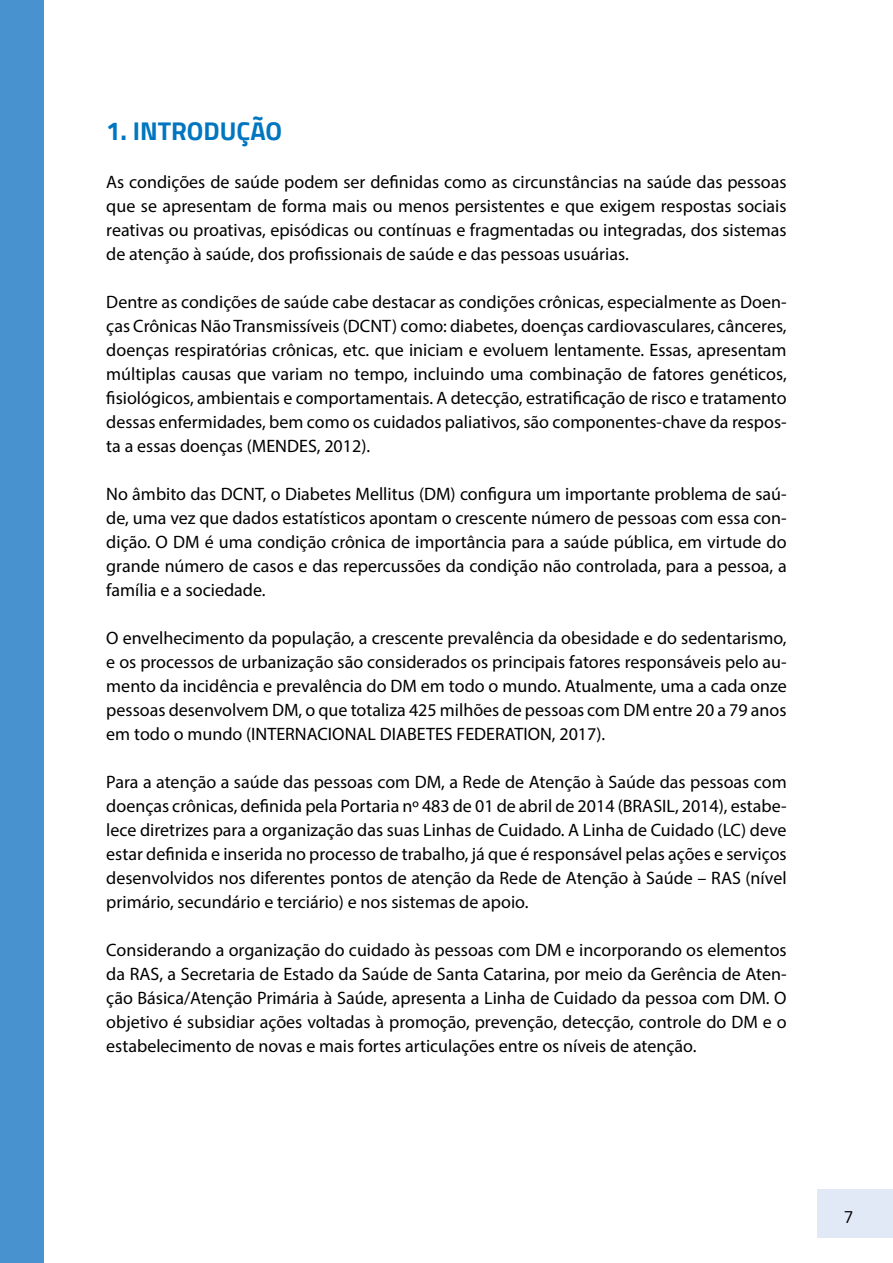
<style>
.page{position:relative;width:893px;height:1263px;background:#fff}
.page>*{position:absolute;margin:0;border:0;box-sizing:border-box;transform-origin:0 0}
.t1{font:700 25.5px "Cairo";color:#0076c0}
.t2{font:18px/24px "Myriad Pro";color:#000;text-align:justify}
.t3{font:18px "Cairo";color:#000}
</style>
<div class="page">
<div style="left:818px;top:1188px;width:75px;height:49px;background:#e1e9f6"></div>
<div style="left:0;top:0;width:44px;height:1263px;background:#4792cf"></div>
<h1 class="t1" style="left:106px;top:116px;width:177px">1. INTRODUÇÃO</h1>
<p class="t2" style="left:106px;top:169px;width:682px">As condições de saúde podem ser definidas como as circunstâncias na saúde das pessoas que se apresentam de forma mais ou menos persistentes e que exigem respostas sociais reativas ou proativas, episódicas ou contínuas e fragmentadas ou integradas, dos sistemas de atenção à saúde, dos profissionais de saúde e das pessoas usuárias.</p>
<p class="t2" style="left:106px;top:289px;width:682px">Dentre as condições de saúde cabe destacar as condições crônicas, especialmente as Doen&shy;ças Crônicas Não Transmissíveis (DCNT) como: diabetes, doenças cardiovasculares, cânceres, doenças respiratórias crônicas, etc. que iniciam e evoluem lentamente. Essas, apresentam múltiplas causas que variam no tempo, incluindo uma combinação de fatores genéticos, fisiológicos, ambientais e comportamentais. A detecção, estratificação de risco e tratamento dessas enfermidades, bem como os cuidados paliativos, são componentes-chave da respos&shy;ta a essas doenças (MENDES, 2012).</p>
<p class="t2" style="left:106px;top:481px;width:682px">No âmbito das DCNT, o Diabetes Mellitus (DM) configura um importante problema de saú&shy;de, uma vez que dados estatísticos apontam o crescente número de pessoas com essa con&shy;dição. O DM é uma condição crônica de importância para a saúde pública, em virtude do grande número de casos e das repercussões da condição não controlada, para a pessoa, a família e a sociedade.</p>
<p class="t2" style="left:106px;top:625px;width:682px">O envelhecimento da população, a crescente prevalência da obesidade e do sedentarismo, e os processos de urbanização são considerados os principais fatores responsáveis pelo au&shy;mento da incidência e prevalência do DM em todo o mundo. Atualmente, uma a cada onze pessoas desenvolvem DM, o que totaliza 425 milhões de pessoas com DM entre 20 a 79 anos em todo o mundo (INTERNACIONAL DIABETES FEDERATION, 2017).</p>
<p class="t2" style="left:106px;top:769px;width:682px">Para a atenção a saúde das pessoas com DM, a Rede de Atenção à Saúde das pessoas com doenças crônicas, definida pela Portaria nº 483 de 01 de abril de 2014 (BRASIL, 2014), estabe&shy;lece diretrizes para a organização das suas Linhas de Cuidado. A Linha de Cuidado (LC) deve estar definida e inserida no processo de trabalho, já que é responsável pelas ações e serviços desenvolvidos nos diferentes pontos de atenção da Rede de Atenção à Saúde – RAS (nível primário, secundário e terciário) e nos sistemas de apoio.</p>
<p class="t2" style="left:106px;top:937px;width:682px">Considerando a organização do cuidado às pessoas com DM e incorporando os elementos da RAS, a Secretaria de Estado da Saúde de Santa Catarina, por meio da Gerência de Aten&shy;ção Básica/Atenção Primária à Saúde, apresenta a Linha de Cuidado da pessoa com DM. O objetivo é subsidiar ações voltadas à promoção, prevenção, detecção, controle do DM e o estabelecimento de novas e mais fortes articulações entre os níveis de atenção.</p>
<p class="t3" style="left:843px;top:1201px;width:12px">7</p>
</div>
